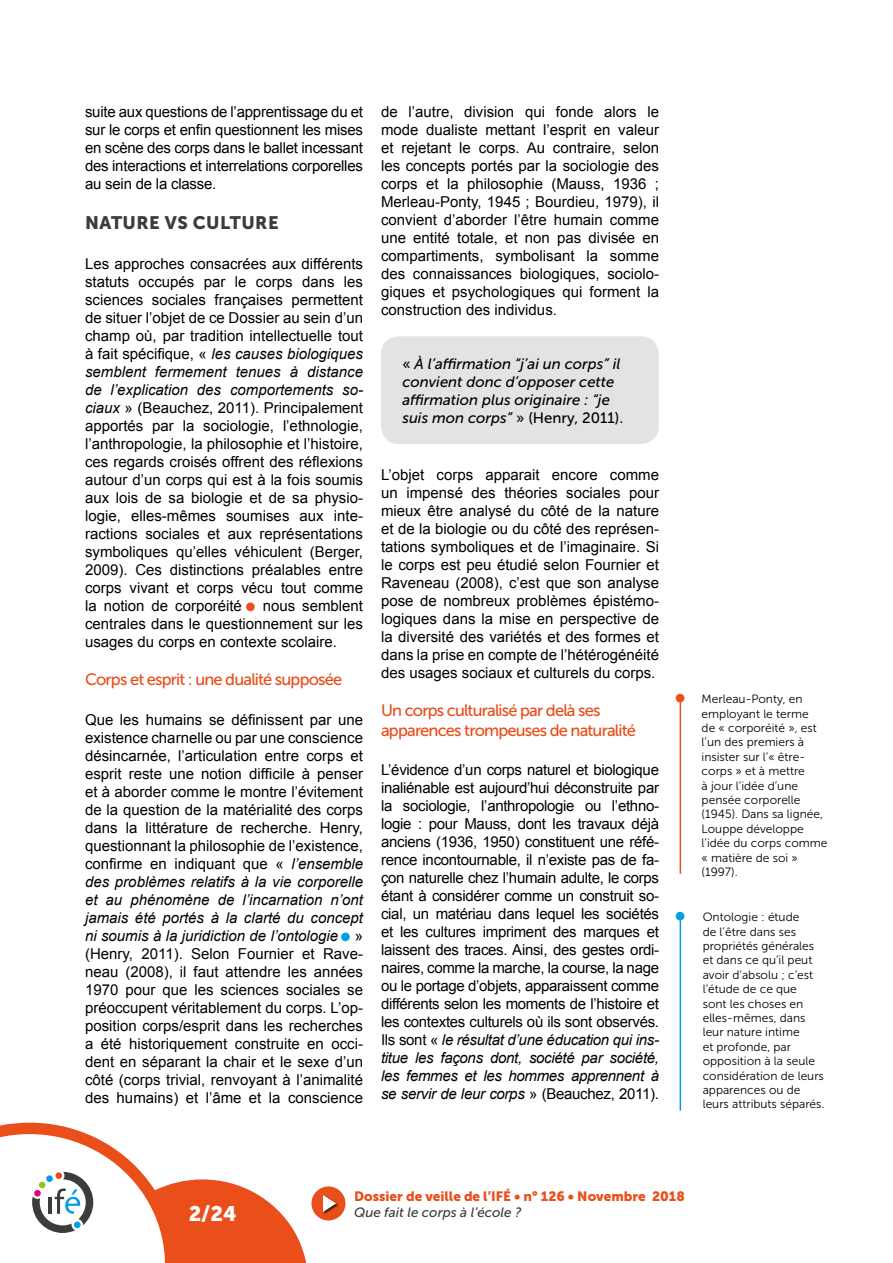
<style>
.page{position:relative;width:893px;height:1263px;background:#fff}
.page>*{position:absolute;margin:0;border:0;box-sizing:border-box;transform-origin:0 0}
.t1{font:21px "Museo Sans 900";color:#fff}
.Titre_3_Sous_Chapitr{font:18px "Museo Sans 900";letter-spacing:.025em;color:#3c3c3b}
.Corps{font:16.5px/19.8px "Museo Sans 500";letter-spacing:-.05em;color:#e94e1b}
.Corps-2{font:15px/18px "Arial";color:#000;text-align:justify}
.Encadré{font:italic 15px/18px "Museo Sans 500";color:#000}
.t2{font:13.5px "Museo Sans 900";color:#e94e1b}
.t3{font:italic 13.5px "Museo Sans 500";color:#3c3c3b}
.t4{font:12px/14.4px "Museo Sans 300";color:#000}
.s1{font-style:italic}
.s2{color:#e94e1b}
.s3{color:#009fe3}
.s4{font-style:normal}
</style>
<div class="page">
<div style="left:311px;top:1186px;width:34px;height:34px;background:#e94e1b;border-radius:50%"></div>
<div style="left:322px;top:1194px;width:18px;height:21px;background:#000;opacity:.75"></div>
<svg style="left:323px;top:1195px;width:13px;height:17px"></svg>
<svg style="left:0;top:1123px;width:306px;height:140px"></svg>
<div style="left:39px;top:1181px;width:7px;height:7px;background:#95c11f;border-radius:50%"></div>
<div style="left:46px;top:1175px;width:7px;height:7px;background:#009fe3;border-radius:50%"></div>
<div style="left:55px;top:1172px;width:7px;height:7px;background:#e94e1b;border-radius:50%"></div>
<div style="left:74px;top:1221px;width:7px;height:7px;background:#009fe3;border-radius:50%"></div>
<div style="left:34px;top:1190px;width:7px;height:7px;background:#e6007d;border-radius:50%"></div>
<div style="left:381px;top:336px;width:278px;height:108px;background:#e3e3e3;border-radius:18px"></div>
<hr style="left:680px;top:702px;width:1px;height:172px;background:#e94e1b">
<hr style="left:680px;top:920px;width:1px;height:190px;background:#009fe3">
<p class="Corps-2" style="left:85px;top:103px;width:279px">suite aux questions de l’apprentissage du et sur le corps et enfin questionnent les mises en scène des corps dans le ballet incessant des interactions et interrelations corporelles au sein de la classe.</p>
<p class="Titre_3_Sous_Chapitr" style="left:85px;top:212px;width:195px">NATURE VS CULTURE</p>
<p class="Corps-2" style="left:85px;top:255px;width:280px">Les approches consacrées aux différents statuts occupés par le corps dans les sciences sociales françaises permettent de situer l’objet de ce Dossier au sein d’un champ où, par tradition intellectuelle tout à fait spécifique, « <span class="s1">les causes biologiques semblent fermement tenues à distance de l’explication des comportements so&shy;ciaux</span> » (Beauchez, 2011). Principalement apportés par la sociologie, l’ethnologie, l’anthropologie, la philosophie et l’histoire, ces regards croisés offrent des réflexions autour d’un corps qui est à la fois soumis aux lois de sa biologie et de sa physio&shy;logie, elles-mêmes soumises aux inte&shy;ractions sociales et aux représentations symboliques qu’elles véhiculent (Berger, 2009). Ces distinctions préalables entre corps vivant et corps vécu tout comme la notion de corporéité <span class="s2">●</span> nous semblent centrales dans le questionnement sur les usages du corps en contexte scolaire.</p>
<p class="Corps" style="left:85px;top:670px;width:259px">Corps et esprit : une dualité supposée</p>
<p class="Corps-2" style="left:85px;top:711px;width:280px">Que les humains se définissent par une existence charnelle ou par une conscience désincarnée, l’articulation entre corps et esprit reste une notion difficile à penser et à aborder comme le montre l’évitement de la question de la matérialité des corps dans la littérature de recherche. Henry, questionnant la philosophie de l’existence, confirme en indiquant que « <span class="s1">l’ensemble des problèmes relatifs à la vie corporelle et au phénomène de l’incarnation n’ont jamais été portés à la clarté du concept ni soumis à la juridiction de l’ontologie</span> <span class="s3">●</span> » (Henry, 2011). Selon Fournier et Rave&shy;neau (2008), il faut attendre les années 1970 pour que les sciences sociales se préoccupent véritablement du corps. L’op&shy;position corps/esprit dans les recherches a été historiquement construite en occi&shy;dent en séparant la chair et le sexe d’un côté (corps trivial, renvoyant à l’animalité des humains) et l’âme et la conscience</p>
<p class="Corps-2" style="left:381px;top:103px;width:280px">de l’autre, division qui fonde alors le mode dualiste mettant l’esprit en valeur et rejetant le corps. Au contraire, selon les concepts portés par la sociologie des corps et la philosophie (Mauss, 1936 ; Merleau-Ponty, 1945 ; Bourdieu, 1979), il convient d’aborder l’être humain comme une entité totale, et non pas divisée en compartiments, symbolisant la somme des connaissances biologiques, sociolo&shy;giques et psychologiques qui forment la construction des individus.</p>
<p class="Encadré" style="left:402px;top:355px;width:222px"><span class="s4">«</span> À l’affirmation “j’ai un corps” il convient donc d’opposer cette affirmation plus originaire : “je suis mon corps” <span class="s4">» (Henry, 2011).</span></p>
<p class="Corps-2" style="left:381px;top:466px;width:280px">L’objet corps apparait encore comme un impensé des théories sociales pour mieux être analysé du côté de la nature et de la biologie ou du côté des représen&shy;tations symboliques et de l’imaginaire. Si le corps est peu étudié selon Fournier et Raveneau (2008), c’est que son analyse pose de nombreux problèmes épistémo&shy;logiques dans la mise en perspective de la diversité des variétés et des formes et dans la prise en compte de l’hétérogénéité des usages sociaux et culturels du corps.</p>
<p class="Corps" style="left:381px;top:700px;width:256px">Un corps culturalisé par delà ses apparences trompeuses de naturalité</p>
<p class="Corps-2" style="left:381px;top:761px;width:280px">L’évidence d’un corps naturel et biologique inaliénable est aujourd’hui déconstruite par la sociologie, l’anthropologie ou l’ethno&shy;logie : pour Mauss, dont les travaux déjà anciens (1936, 1950) constituent une réfé&shy;rence incontournable, il n’existe pas de fa&shy;çon naturelle chez l’humain adulte, le corps étant à considérer comme un construit so&shy;cial, un matériau dans lequel les sociétés et les cultures impriment des marques et laissent des traces. Ainsi, des gestes ordi&shy;naires, comme la marche, la course, la nage ou le portage d’objets, apparaissent comme différents selon les moments de l’histoire et les contextes culturels où ils sont observés.<br>Ils sont « <span class="s1">le résultat d’une éducation qui ins&shy;titue les façons dont, société par société, les femmes et les hommes apprennent à se servir de leur corps</span> » (Beauchez, 2011).</p>
<p class="t4" style="left:702px;top:692px;width:127px">Merleau-Ponty, en employant le terme<br>de « corporéité », est l’un des premiers à insister sur l’« être&shy;corps » et à mettre<br>à jour l’idée d’une pensée corporelle (1945). Dans sa lignée,<br>Louppe développe l’idée du corps comme « matière de soi » (1997).</p>
<p class="t4" style="left:703px;top:910px;width:123px">Ontologie : étude<br>de l’être dans ses propriétés générales et dans ce qu’il peut avoir d‘absolu ; c‘est l‘étude de ce que<br>sont les choses en elles-mêmes, dans leur nature intime<br>et profonde, par opposition à la seule considération de leurs apparences ou de leurs attributs séparés.</p>
<p class="t2" style="left:354px;top:1188px;width:332px">Dossier de veille de l’IFÉ • n° 126 • Novembre 2018</p>
<h1 class="t1" style="left:189px;top:1202px;width:49px">2/24</h1>
<p class="t3" style="left:354px;top:1205px;width:169px">Que fait le corps à l’école ?</p>
</div>
